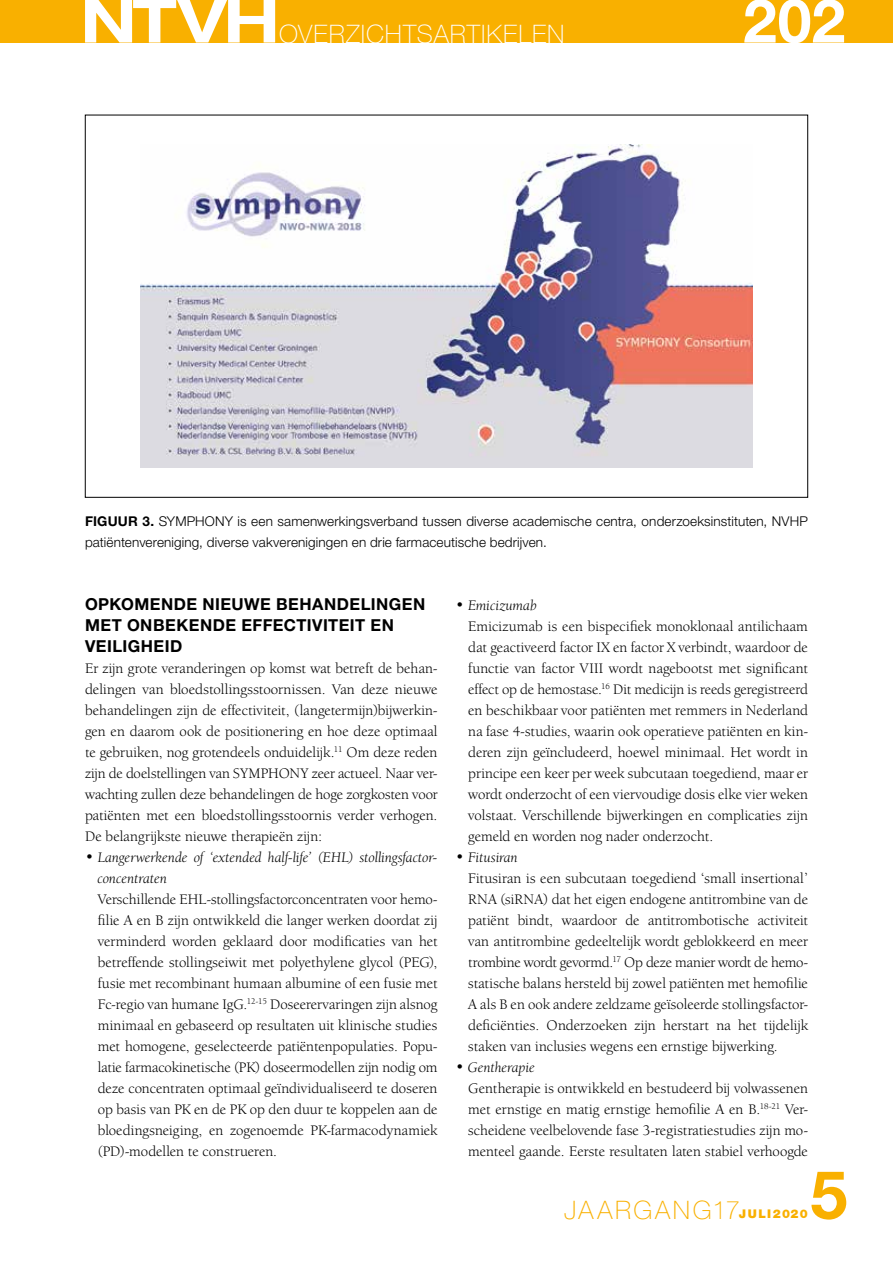
<style>
.page{position:relative;width:893px;height:1263px;background:#fff}
.page>*{position:absolute;margin:0;border:0;box-sizing:border-box;transform-origin:0 0}
.t1{font:700 66.9px "Helvetica Neue LT Std";color:#f9b000}
.t2{font:700 60.75px "Helvetica Neue LT Std";color:#fff}
.t3{font:100 25.5px "Helvetica Neue LT Std";letter-spacing:.035em;color:#fff}
.t4{font:100 25.5px "Helvetica Neue LT Std";letter-spacing:.095em;color:#f9b000}
.t5{font:700 16.5px/21px "Helvetica Neue LT Std";letter-spacing:.03em;color:#000}
.t6{font:15px/21px "Berkeley Oldstyle IT Cby BT";letter-spacing:.005em;color:#000;text-align:justify}
.t7{font:italic 15px/21px "Berkeley Oldstyle IT Cby BT";letter-spacing:.005em;color:#000}
.t8{font:300 13.5px/21px "Helvetica Neue LT Std";letter-spacing:.01em;color:#000}
.s1{font-weight:700}
.s2{font-style:normal}
.s3{font-style:italic}
.s4{font-weight:900;font-size:12px}
</style>
<div class="page">
<div style="left:0;top:0;width:893px;height:43px;background:#f9b000"></div>
<svg style="left:85px;top:0;width:190px;height:43px"></svg>
<img style="left:141px;top:145px;width:611px;height:323px">
<h3 class="t3" style="left:279px;top:19px;width:287px">OVERZICHTSARTIKELEN</h3>
<h2 class="t2" style="left:743px;top:-17px;width:104px">202</h2>
<p class="t8" style="left:85px;top:510px;width:724px"><span class="s1">FIGUUR 3.</span> SYMPHONY is een samenwerkingsverband tussen diverse academische centra, onderzoeksinstituten, NVHP patiëntenvereniging, diverse vakverenigingen en drie farmaceutische bedrijven.</p>
<p class="t5" style="left:85px;top:593px;width:342px">OPKOMENDE NIEUWE BEHANDELINGEN<br>MET ONBEKENDE EFFECTIVITEIT EN<br>VEILIGHEID</p>
<p class="t6" style="left:85px;top:657px;width:354px">Er zijn grote veranderingen op komst wat betreft de behan&shy;delingen van bloedstollingsstoornissen. Van deze nieuwe behandelingen zijn de effectiviteit, (langetermijn)bijwerkin&shy;gen en daarom ook de positionering en hoe deze optimaal te gebruiken, nog grotendeels onduidelijk.<sup>11</sup> Om deze reden zijn de doelstellingen van SYMPHONY zeer actueel. Naar ver&shy;wachting zullen deze behandelingen de hoge zorgkosten voor patiënten met een bloedstollingsstoornis verder verhogen.<br>De belangrijkste nieuwe therapieën zijn:</p>
<p class="t7" style="left:98px;top:846px;width:341px;text-indent:-13px"><span class="s2">•</span> Langerwerkende of ‘extended half-life’ (EHL) stollingsfactor&shy;concentraten</p>
<p class="t6" style="left:98px;top:888px;width:341px">Verschillende EHL-stollingsfactorconcentraten voor hemo&shy;filie A en B zijn ontwikkeld die langer werken doordat zij verminderd worden geklaard door modificaties van het betreffende stollingseiwit met polyethylene glycol (PEG), fusie met recombinant humaan albumine of een fusie met Fc-regio van humane IgG.<sup>12-15</sup> Doseerervaringen zijn alsnog minimaal en gebaseerd op resultaten uit klinische studies met homogene, geselecteerde patiëntenpopulaties. Popu&shy;latie farmacokinetische (PK) doseermodellen zijn nodig om deze concentraten optimaal geïndividualiseerd te doseren op basis van PK en de PK op den duur te koppelen aan de bloedingsneiging, en zogenoemde PK-farmacodynamiek (PD)-modellen te construeren.</p>
<p class="t6" style="left:468px;top:594px;width:341px;text-align:left;text-indent:-13px">• <span class="s3">Emicizumab<br></span>Emicizumab is een bispecifiek monoklonaal antilichaam dat geactiveerd factor IX en factor X verbindt, waardoor de functie van factor VIII wordt nagebootst met significant effect op de hemostase.<sup>16</sup> Dit medicijn is reeds geregistreerd en beschikbaar voor patiënten met remmers in Nederland na fase 4-studies, waarin ook operatieve patiënten en kin&shy;deren zijn geïncludeerd, hoewel minimaal. Het wordt in principe een keer per week subcutaan toegediend, maar er wordt onderzocht of een viervoudige dosis elke vier weken volstaat. Verschillende bijwerkingen en complicaties zijn gemeld en worden nog nader onderzocht.</p>
<p class="t6" style="left:468px;top:846px;width:341px;text-align:left;text-indent:-13px">• <span class="s3">Fitusiran<br></span>Fitusiran is een subcutaan toegediend ‘small insertional’ RNA (siRNA) dat het eigen endogene antitrombine van de patiënt bindt, waardoor de antitrombotische activiteit van antitrombine gedeeltelijk wordt geblokkeerd en meer trombine wordt gevormd.<sup>17</sup> Op deze manier wordt de hemo&shy;statische balans hersteld bij zowel patiënten met hemofilie A als B en ook andere zeldzame geïsoleerde stollingsfactor&shy;deficiënties. Onderzoeken zijn herstart na het tijdelijk staken van inclusies wegens een ernstige bijwerking.</p>
<p class="t7" style="left:455px;top:1056px;width:81px">• Gentherapie</p>
<p class="t6" style="left:468px;top:1077px;width:341px">Gentherapie is ontwikkeld en bestudeerd bij volwassenen met ernstige en matig ernstige hemofilie A en B.<sup>18-21</sup> Ver&shy;scheidene veelbelovende fase 3-registratiestudies zijn mo&shy;menteel gaande. Eerste resultaten laten stabiel verhoogde</p>
<h1 class="t1" style="left:810px;top:1153px;width:39px">5</h1>
<h3 class="t4" style="left:564px;top:1195px;width:245px">JAARGANG17<span class="s4">JULI2020</span></h3>
</div>
